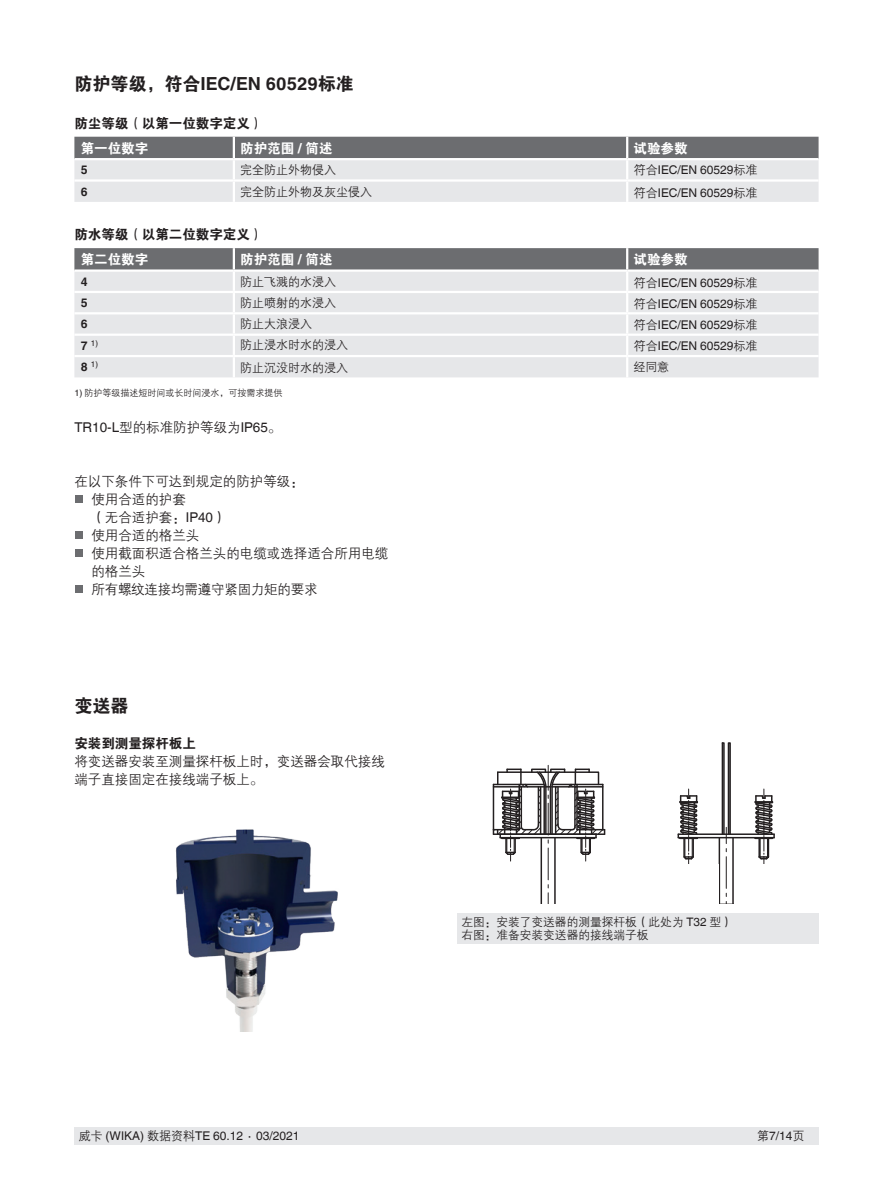
<style>
.page{position:relative;width:893px;height:1188px;background:#fff}
.page>*{position:absolute;margin:0;border:0;box-sizing:border-box;transform-origin:0 0}
.t1{font:700 18px "Helvetica World";color:#231f20}
.t2{font:18px "FZDHTJW GB1 0";color:#231f20}
.t3{font:13.5px/18px "FZZDXJW GB1 0";color:#231f20}
.t4{font:13.5px "FZDHTJW GB1 0";color:#231f20}
.t5{font:13.5px "FZDHTJW GB1 0";color:#fff}
.t6{font:13.5px "Helvetica World";color:#231f20}
.t7{font:12px "Helvetica World";color:#231f20}
.t8{font:12px "FZZDXJW GB1 0";color:#231f20}
.t9{font:700 12px "Helvetica World";color:#231f20}
.t10{font:11.7px/13.5px "FZZDXJW GB1 0";color:#231f20}
.t11{font:9px "FZZDXJW GB1 0";color:#231f20}
.t12{font:8.1px "Helvetica World";color:#231f20}
.s1{font-family:"FZDHTJW GB1 0";font-weight:400}
.s2{font-family:"Helvetica World";font-weight:700}
.s3{font-family:"FZZDXJW GB1 0"}
.s4{font-weight:700;font-size:12px}
.s5{font-family:"Helvetica World"}
</style>
<div class="page">
<svg style="left:74px;top:137px;width:745px;height:65px;background:#bbbcbf"></svg>
<hr style="left:74px;top:179px;width:160px;height:3px;background:#fff">
<hr style="left:234px;top:179px;width:393px;height:3px;background:#fff">
<hr style="left:233px;top:182px;width:2px;height:20px;background:#fff">
<hr style="left:627px;top:179px;width:192px;height:3px;background:#fff">
<hr style="left:626px;top:182px;width:2px;height:20px;background:#fff">
<hr style="left:74px;top:158px;width:160px;height:2px;background:#fff">
<hr style="left:234px;top:158px;width:393px;height:2px;background:#fff">
<hr style="left:627px;top:158px;width:192px;height:2px;background:#fff">
<div style="left:74px;top:314px;width:745px;height:63px;background:#e6e7e9"></div>
<svg style="left:74px;top:248px;width:745px;height:64px;background:#bdbec0"></svg>
<hr style="left:233px;top:314px;width:2px;height:20px;background:#fff">
<hr style="left:626px;top:314px;width:2px;height:20px;background:#fff">
<hr style="left:74px;top:334px;width:160px;height:2px;background:#fff">
<hr style="left:234px;top:334px;width:393px;height:2px;background:#fff">
<svg style="left:233px;top:336px;width:2px;height:19px"></svg>
<hr style="left:627px;top:334px;width:192px;height:2px;background:#fff">
<svg style="left:626px;top:336px;width:2px;height:19px"></svg>
<hr style="left:74px;top:355px;width:160px;height:2px;background:#fff">
<hr style="left:234px;top:355px;width:393px;height:2px;background:#fff">
<hr style="left:233px;top:357px;width:2px;height:20px;background:#fff">
<hr style="left:627px;top:355px;width:192px;height:2px;background:#fff">
<hr style="left:626px;top:357px;width:2px;height:20px;background:#fff">
<hr style="left:74px;top:269px;width:160px;height:3px;background:#fff">
<hr style="left:234px;top:269px;width:393px;height:3px;background:#fff">
<hr style="left:627px;top:269px;width:192px;height:3px;background:#fff">
<div style="left:75px;top:496px;width:8px;height:7px;background:#6c6d70"></div>
<div style="left:75px;top:532px;width:8px;height:7px;background:#6c6d70"></div>
<div style="left:75px;top:550px;width:8px;height:7px;background:#6c6d70"></div>
<div style="left:75px;top:586px;width:8px;height:7px;background:#6c6d70"></div>
<hr style="left:541px;top:838px;width:1px;height:65px;background:#231f20">
<hr style="left:554px;top:838px;width:2px;height:65px;background:#231f20">
<hr style="left:548px;top:848px;width:1px;height:32px;background:#231f20">
<svg style="left:548px;top:885px;width:1px;height:18px"></svg>
<svg style="left:493px;top:765px;width:112px;height:96px"></svg>
<hr style="left:552px;top:784px;width:51px;height:1px;background:#231f20">
<hr style="left:678px;top:837px;width:96px;height:1px;background:#231f20">
<hr style="left:678px;top:833px;width:96px;height:2px;background:#231f20">
<hr style="left:719px;top:838px;width:1px;height:65px;background:#231f20">
<hr style="left:732px;top:838px;width:2px;height:65px;background:#231f20">
<hr style="left:726px;top:857px;width:1px;height:31px;background:#231f20">
<svg style="left:721px;top:742px;width:6px;height:110px"></svg>
<div style="left:728px;top:742px;width:3px;height:93px;border:1px solid #231f20"></div>
<hr style="left:722px;top:743px;width:1px;height:91px;background:#231f20">
<svg style="left:677px;top:789px;width:21px;height:75px"></svg>
<svg style="left:754px;top:789px;width:21px;height:75px"></svg>
<hr style="left:700px;top:904px;width:52px;height:1px;background:#231f20">
<img style="left:175px;top:829px;width:163px;height:202px">
<div style="left:734px;top:864px;width:52px;height:44px;background:#fff"></div>
<div style="left:666px;top:864px;width:52px;height:44px;background:#fff"></div>
<div style="left:457px;top:913px;width:362px;height:31px;background:#e6e7e9"></div>
<div style="left:74px;top:1128px;width:745px;height:17px;background:#e6e7e9"></div>
<h1 class="t1" style="left:74px;top:74px;width:281px"><span class="s1">防护等级，符合</span>IEC/EN 60529<span class="s1">标准</span></h1>
<p class="t4" style="left:74px;top:116px;width:190px">防尘等级（以第一位数字定义）</p>
<p class="t5" style="left:81px;top:141px;width:69px">第一位数字</p>
<p class="t5" style="left:240px;top:141px;width:94px">防护范围 <span class="s2">/</span> 简述</p>
<p class="t5" style="left:634px;top:141px;width:55px">试验参数</p>
<p class="t9" style="left:81px;top:163px;width:8px">5</p>
<p class="t8" style="left:240px;top:164px;width:97px">完全防止外物侵入</p>
<p class="t9" style="left:81px;top:184px;width:8px">6</p>
<p class="t8" style="left:240px;top:185px;width:133px">完全防止外物及灰尘侵入</p>
<p class="t7" style="left:634px;top:163px;width:125px"><span class="s3">符合</span>IEC/EN 60529<span class="s3">标准</span></p>
<p class="t7" style="left:634px;top:186px;width:125px"><span class="s3">符合</span>IEC/EN 60529<span class="s3">标准</span></p>
<p class="t4" style="left:74px;top:227px;width:190px">防水等级（以第二位数字定义）</p>
<p class="t5" style="left:81px;top:252px;width:69px">第二位数字</p>
<p class="t5" style="left:240px;top:252px;width:94px">防护范围 <span class="s2">/</span> 简述</p>
<p class="t5" style="left:634px;top:252px;width:55px">试验参数</p>
<p class="t9" style="left:81px;top:274px;width:8px">4</p>
<p class="t8" style="left:240px;top:275px;width:97px">防止飞溅的水浸入</p>
<p class="t9" style="left:81px;top:296px;width:8px">5</p>
<p class="t8" style="left:240px;top:296px;width:97px">防止喷射的水浸入</p>
<p class="t9" style="left:81px;top:317px;width:8px">6</p>
<p class="t8" style="left:240px;top:361px;width:109px">防止沉没时水的浸入</p>
<p class="t7" style="left:634px;top:276px;width:125px"><span class="s3">符合</span>IEC/EN 60529<span class="s3">标准</span></p>
<p class="t7" style="left:634px;top:297px;width:125px"><span class="s3">符合</span>IEC/EN 60529<span class="s3">标准</span></p>
<p class="t8" style="left:240px;top:318px;width:73px">防止大浪浸入</p>
<p class="t7" style="left:634px;top:318px;width:125px"><span class="s3">符合</span>IEC/EN 60529<span class="s3">标准</span></p>
<p class="t8" style="left:240px;top:339px;width:109px">防止浸水时水的浸入</p>
<p class="t7" style="left:634px;top:339px;width:125px"><span class="s3">符合</span>IEC/EN 60529<span class="s3">标准</span></p>
<p class="t12" style="left:81px;top:338px;width:19px"><span class="s4">7</span> 1)</p>
<p class="t12" style="left:81px;top:360px;width:19px"><span class="s4">8</span> 1)</p>
<p class="t8" style="left:634px;top:361px;width:37px">经同意</p>
<p class="t11" style="left:74px;top:388px;width:210px"><span class="s5">1)</span> 防护等级描述短时间或长时间浸水，可按需求提供</p>
<p class="t6" style="left:74px;top:420px;width:209px">TR10-L<span class="s3">型的标准防护等级为</span>IP65<span class="s3">。</span></p>
<p class="t3" style="left:91px;top:473px;width:299px;text-indent:-17px">在以下条件下可达到规定的防护等级：<br>使用合适的护套<br>（无合适护套：<span class="s5">IP40</span>）<br>使用合适的格兰头<br>使用截面积适合格兰头的电缆或选择适合所用电缆的格兰头<br>所有螺纹连接均需遵守紧固力矩的要求</p>
<h1 class="t2" style="left:74px;top:696px;width:55px">变送器</h1>
<p class="t4" style="left:74px;top:736px;width:123px">安装到测量探杆板上</p>
<p class="t3" style="left:74px;top:753px;width:312px">将变送器安装至测量探杆板上时，变送器会取代接线端子直接固定在接线端子板上。</p>
<p class="t10" style="left:461px;top:915px;width:273px">左图：安装了变送器的测量探杆板（此处为 <span class="s5">T32</span> 型）右图：准备安装变送器的接线端子板</p>
<p class="t7" style="left:79px;top:1129px;width:222px"><span class="s3">威卡</span> (WIKA) <span class="s3">数据资料</span>TE 60.12 ∙ 03/2021</p>
<p class="t7" style="left:757px;top:1129px;width:49px"><span class="s3">第</span>7/14<span class="s3">页</span></p>
</div>
